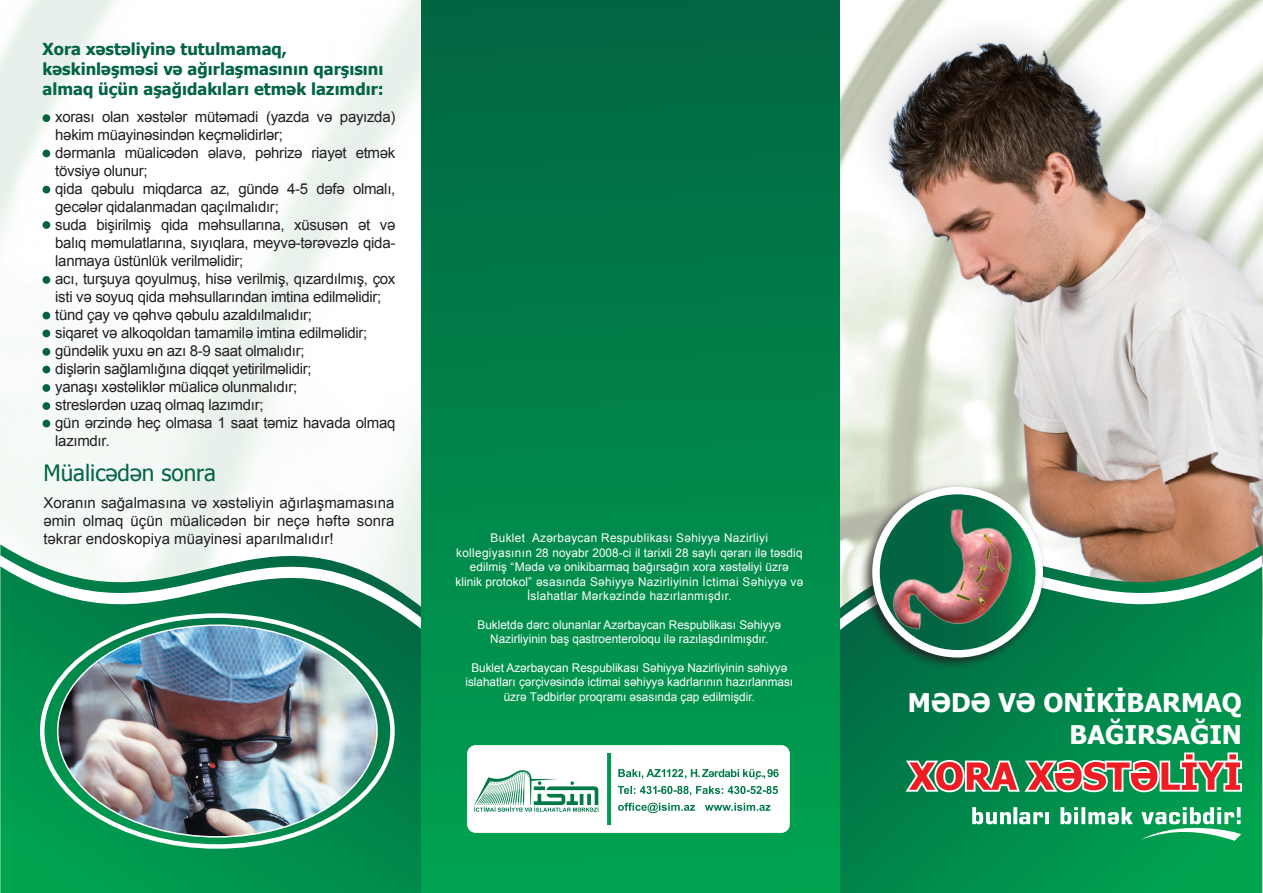
<style>
.page{position:relative;width:1263px;height:893px;background:#fff}
.page>*{position:absolute;margin:0;border:0;box-sizing:border-box;transform-origin:0 0}
.t1{font:700 25.95px/31.3px "Tahoma";color:#fff;text-align:right}
.t2{font:22.5px "Tahoma";color:#026442}
.t3{font:700 16.5px/19.8px "Tahoma";color:#026442}
.t4{font:15px/18px "Arial";letter-spacing:-.02em;color:#231f20}
.t5{font:12px/14.4px "Arial";color:#fff;text-align:center}
.t6{font:12px/14.4px "Arial";letter-spacing:.03em;color:#fff;text-align:center}
</style>
<div class="page">
<img style="left:0;top:0;width:422px;height:472px">
<img style="left:839px;top:12px;width:415px;height:458px">
<img style="left:842px;top:41px;width:421px;height:636px">
<svg style="left:839px;top:472px;width:423px;height:421px;background:#2e8d59"></svg>
<svg style="left:905px;top:752px;width:337px;height:40px;background:#8f7f67"></svg>
<svg style="left:972px;top:807px;width:269px;height:34px"></svg>
<svg style="left:0;top:472px;width:422px;height:421px"></svg>
<div style="left:422px;top:0;width:417px;height:893px;background:linear-gradient(to bottom,#026543,#00a350)"></div>
<svg style="left:467px;top:745px;width:323px;height:88px"></svg>
<img style="left:58px;top:625px;width:319px;height:212px;border-radius:50%">
<div style="left:43px;top:114px;width:7px;height:8px;background:#026442;border-radius:50%"></div>
<div style="left:43px;top:150px;width:7px;height:7px;background:#026442;border-radius:50%"></div>
<div style="left:43px;top:186px;width:7px;height:7px;background:#026442;border-radius:50%"></div>
<div style="left:43px;top:221px;width:7px;height:8px;background:#026442;border-radius:50%"></div>
<div style="left:43px;top:276px;width:7px;height:8px;background:#026442;border-radius:50%"></div>
<div style="left:43px;top:312px;width:7px;height:7px;background:#026442;border-radius:50%"></div>
<div style="left:43px;top:330px;width:7px;height:7px;background:#026442;border-radius:50%"></div>
<div style="left:43px;top:348px;width:7px;height:8px;background:#026442;border-radius:50%"></div>
<div style="left:43px;top:366px;width:7px;height:7px;background:#026442;border-radius:50%"></div>
<div style="left:43px;top:384px;width:7px;height:8px;background:#026442;border-radius:50%"></div>
<div style="left:43px;top:402px;width:7px;height:8px;background:#026442;border-radius:50%"></div>
<div style="left:43px;top:420px;width:7px;height:7px;background:#026442;border-radius:50%"></div>
<div style="left:858px;top:481px;width:190px;height:190px;background:#231f20;opacity:.8"></div>
<svg style="left:876px;top:491px;width:163px;height:163px"></svg>
<img style="left:876px;top:507px;width:163px;height:130px">
<div style="left:872px;top:487px;width:171px;height:170px;border:8px solid #fff;border-radius:50%"></div>
<p class="t3" style="left:43px;top:38px;width:343px">Xora xəstəliyinə tutulmamaq, kəskinləşməsi və ağırlaşmasının qarşısını almaq üçün aşağıdakıları etmək lazımdır:</p>
<p class="t4" style="left:55px;top:108px;width:342px">xorası olan xəstələr mütəmadi (yazda və payızda) həkim müayinəsindən keçməlidirlər;<br>dərmanla müalicədən əlavə, pəhrizə riayət etmək tövsiyə olunur;<br>qida qəbulu miqdarca az, gündə 4-5 dəfə olmalı, gecələr qidalanmadan qaçılmalıdır;<br>suda bişirilmiş qida məhsullarına, xüsusən ət və balıq məmulatlarına, sıyıqlara, meyvə-tərəvəzlə qida&shy;lanmaya üstünlük verilməlidir;<br>acı, turşuya qoyulmuş, hisə verilmiş, qızardılmış, çox isti və soyuq qida məhsullarından imtina edilməlidir; tünd çay və qəhvə qəbulu azaldılmalıdır;<br>siqaret və alkoqoldan tamamilə imtina edilməlidir; gündəlik yuxu ən azı 8-9 saat olmalıdır;<br>dişlərin sağlamlığına diqqət yetirilməlidir;<br>yanaşı xəstəliklər müalicə olunmalıdır;<br>streslərdən uzaq olmaq lazımdır;<br>gün ərzində heç olmasa 1 saat təmiz havada olmaq lazımdır.</p>
<h2 class="t2" style="left:43px;top:458px;width:174px">Müalicədən sonra</h2>
<p class="t4" style="left:43px;top:494px;width:352px;text-align:justify">Xoranın sağalmasına və xəstəliyin ağırlaşmamasına əmin olmaq üçün müalicədən bir neçə həftə sonra təkrar endoskopiya müayinəsi aparılmalıdır!</p>
<p class="t6" style="left:455px;top:531px;width:349px">Buklet Azərbaycan Respublikası Səhiyyə Nazirliyi kollegiyasının 28 noyabr 2008-ci il tarixli 28 saylı qərarı ilə təsdiq edilmiş “Mədə və onikibarmaq bağırsağın xora xəstəliyi üzrə klinik protokol” əsasında Səhiyyə Nazirliyinin İctimai Səhiyyə və İslahatlar Mərkəzində hazırlanmışdır.</p>
<p class="t5" style="left:477px;top:617px;width:305px">Bukletdə dərc olunanlar Azərbaycan Respublikası Səhiyyə<br>Nazirliyinin baş qastroenteroloqu ilə razılaşdırılmışdır.</p>
<p class="t5" style="left:465px;top:661px;width:329px">Buklet Azərbaycan Respublikası Səhiyyə Nazirliyinin səhiyyə islahatları çərçivəsində ictimai səhiyyə kadrlarının hazırlanması üzrə Tədbirlər proqramı əsasında çap edilmişdir.</p>
<h1 class="t1" style="left:908px;top:690px;width:335px">M? D? V? ONÝKÝBARMAQ<br>BAÐIRSAÐIN</h1>
</div>
